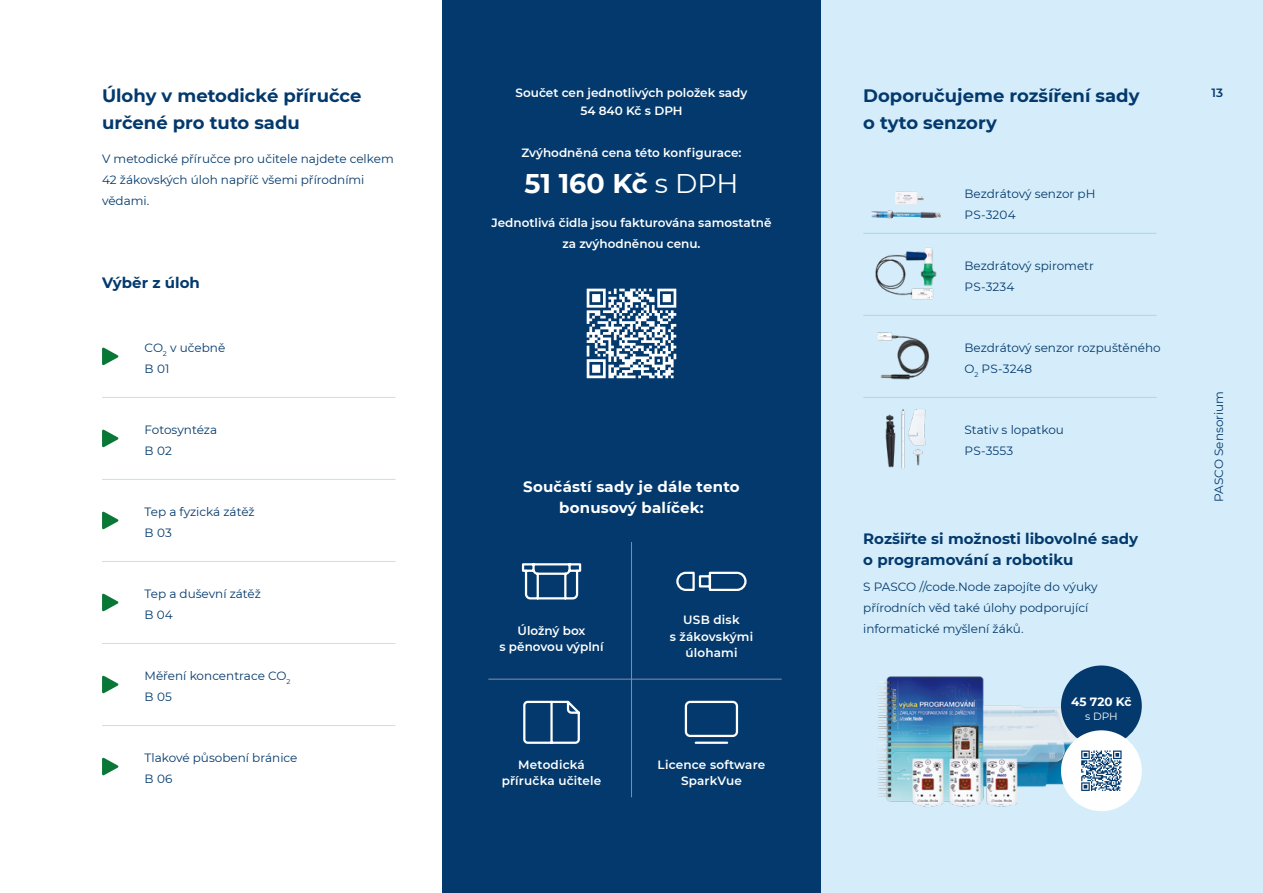
<style>
.page{position:relative;width:1263px;height:893px;background:#fff}
.page>*{position:absolute;margin:0;border:0;box-sizing:border-box;transform-origin:0 0}
.t1{font:700 27px "Montserrat";color:#fff}
.t2{font:700 18px/27px "Montserrat";color:#03396c}
.t3{font:700 15px/21px "Montserrat";color:#03396c}
.t4{font:700 15px/21px "Montserrat";letter-spacing:.015em;color:#fff;text-align:center}
.t5{font:12px/21px "Montserrat";color:#03396c}
.t6{font:600 12px/16.5px "Montserrat";color:#fff;text-align:center}
.t7{font:700 12px "Montserrat";color:#fff}
.t8{font:600 12px "Montserrat";color:#03396c}
.t9{font:10.5px "Montserrat";color:#fff}
.s1{font-weight:400}
</style>
<div class="page">
<div style="left:821px;top:0;width:442px;height:893px;background:#d5edfa"></div>
<hr style="left:863px;top:315px;width:294px;height:1px;background:#a2daf4">
<hr style="left:863px;top:233px;width:294px;height:1px;background:#a2daf4">
<hr style="left:863px;top:397px;width:294px;height:1px;background:#a2daf4">
<hr style="left:102px;top:397px;width:293px;height:1px;background:#bde4f7">
<hr style="left:102px;top:479px;width:293px;height:1px;background:#bde4f7">
<hr style="left:102px;top:561px;width:293px;height:1px;background:#bde4f7">
<hr style="left:102px;top:643px;width:293px;height:1px;background:#bde4f7">
<hr style="left:102px;top:725px;width:293px;height:1px;background:#bde4f7">
<svg style="left:102px;top:676px;width:16px;height:17px"></svg>
<svg style="left:102px;top:594px;width:16px;height:17px"></svg>
<svg style="left:102px;top:512px;width:16px;height:17px"></svg>
<svg style="left:102px;top:430px;width:16px;height:17px"></svg>
<svg style="left:102px;top:348px;width:16px;height:17px"></svg>
<svg style="left:102px;top:758px;width:16px;height:17px"></svg>
<img style="left:871px;top:192px;width:70px;height:27px">
<img style="left:875px;top:247px;width:62px;height:53px">
<img style="left:885px;top:409px;width:41px;height:59px">
<div style="left:442px;top:0;width:379px;height:893px;background:#03396c"></div>
<hr style="left:488px;top:679px;width:294px;height:1px;background:#8a8bab">
<hr style="left:631px;top:542px;width:1px;height:255px;background:#8a8bab">
<svg style="left:523px;top:700px;width:57px;height:44px"></svg>
<svg style="left:676px;top:571px;width:71px;height:20px"></svg>
<svg style="left:684px;top:700px;width:55px;height:44px"></svg>
<svg style="left:521px;top:563px;width:61px;height:37px"></svg>
<svg style="left:587px;top:289px;width:89px;height:89px"></svg>
<img style="left:878px;top:676px;width:207px;height:132px">
<div style="left:1061px;top:665px;width:81px;height:81px;background:#03396c;border-radius:50%"></div>
<div style="left:1061px;top:730px;width:81px;height:81px;background:#fff;border-radius:50%"></div>
<svg style="left:1081px;top:750px;width:40px;height:41px"></svg>
<img style="left:877px;top:332px;width:52px;height:48px">
<h2 class="t2" style="left:102px;top:82px;width:261px">Úlohy v metodické příručce určené pro tuto sadu</h2>
<p class="t5" style="left:102px;top:148px;width:293px">V metodické příručce pro učitele najdete celkem<br>42 žákovských úloh napříč všemi přírodními vědami.</p>
<p class="t3" style="left:102px;top:271px;width:99px">Výběr z úloh</p>
<p class="t5" style="left:145px;top:336px;width:82px">CO<sub>2</sub> v učebně<br>B 01</p>
<p class="t5" style="left:145px;top:419px;width:74px">Fotosyntéza<br>B 02</p>
<p class="t5" style="left:145px;top:501px;width:112px">Tep a fyzická zátěž<br>B 03</p>
<p class="t5" style="left:145px;top:583px;width:118px">Tep a duševní zátěž<br>B 04</p>
<p class="t5" style="left:145px;top:665px;width:147px">Měření koncentrace CO<sub>2<br></sub>B 05</p>
<p class="t5" style="left:145px;top:747px;width:154px">Tlakové působení bránice<br>B 06</p>
<p class="t6" style="left:515px;top:83px;width:233px;line-height:18px">Součet cen jednotlivých položek sady<br>54 840 Kč s DPH</p>
<p class="t6" style="left:521px;top:144px;width:222px">Zvýhodněná cena této konfigurace:</p>
<h1 class="t1" style="left:524px;top:164px;width:216px">51 160 Kč <span class="s1">s DPH</span></h1>
<p class="t6" style="left:491px;top:212px;width:277px;line-height:21px">Jednotlivá čidla jsou fakturová na samostatně za zvýhodněnou cenu.</p>
<p class="t4" style="left:523px;top:476px;width:218px">Součástí sady je dále tento bonusový balíček:</p>
<p class="t6" style="left:499px;top:622px;width:106px">Úložný box<br>s pěnovou výplní</p>
<p class="t6" style="left:502px;top:756px;width:101px">Metodická příručka učitele</p>
<p class="t6" style="left:670px;top:611px;width:85px">USB disk<br>s žákovskými úlohami</p>
<p class="t6" style="left:658px;top:756px;width:109px">Licence software<br>SparkVue</p>
<h2 class="t2" style="left:863px;top:82px;width:278px">Doporučujeme rozšíření sady o tyto senzory</h2>
<p class="t5" style="left:964px;top:183px;width:132px">Bezdrátový senzor pH<br>PS-3204</p>
<p class="t5" style="left:964px;top:255px;width:131px">Bezdrátový spirometr<br>PS-3234</p>
<p class="t5" style="left:964px;top:336px;width:198px">Bezdrátový senzor rozpuštěného<br>O<sub>2</sub> PS-3248</p>
<p class="t5" style="left:964px;top:419px;width:101px">Stativ s lopatkou<br>PS-3553</p>
<p class="t3" style="left:863px;top:528px;width:276px">Rozšiřte si možnosti libovolné sady o programování a robotiku</p>
<p class="t5" style="left:863px;top:575px;width:236px">S PASCO //code.Node zapojíte do výuky přírodních věd také úlohy podporující informatické myšlení žáků.</p>
<p class="t7" style="left:1071px;top:693px;width:62px">45 720 Kč</p>
<p class="t9" style="left:1085px;top:709px;width:34px">s DPH</p>
<p class="t8" style="left:1211px;top:84px;width:13px">13</p>
<p class="t5" style="left:1208px;top:502px;width:112px;rotate:-90deg">PASCO Sensorium</p>
</div>
